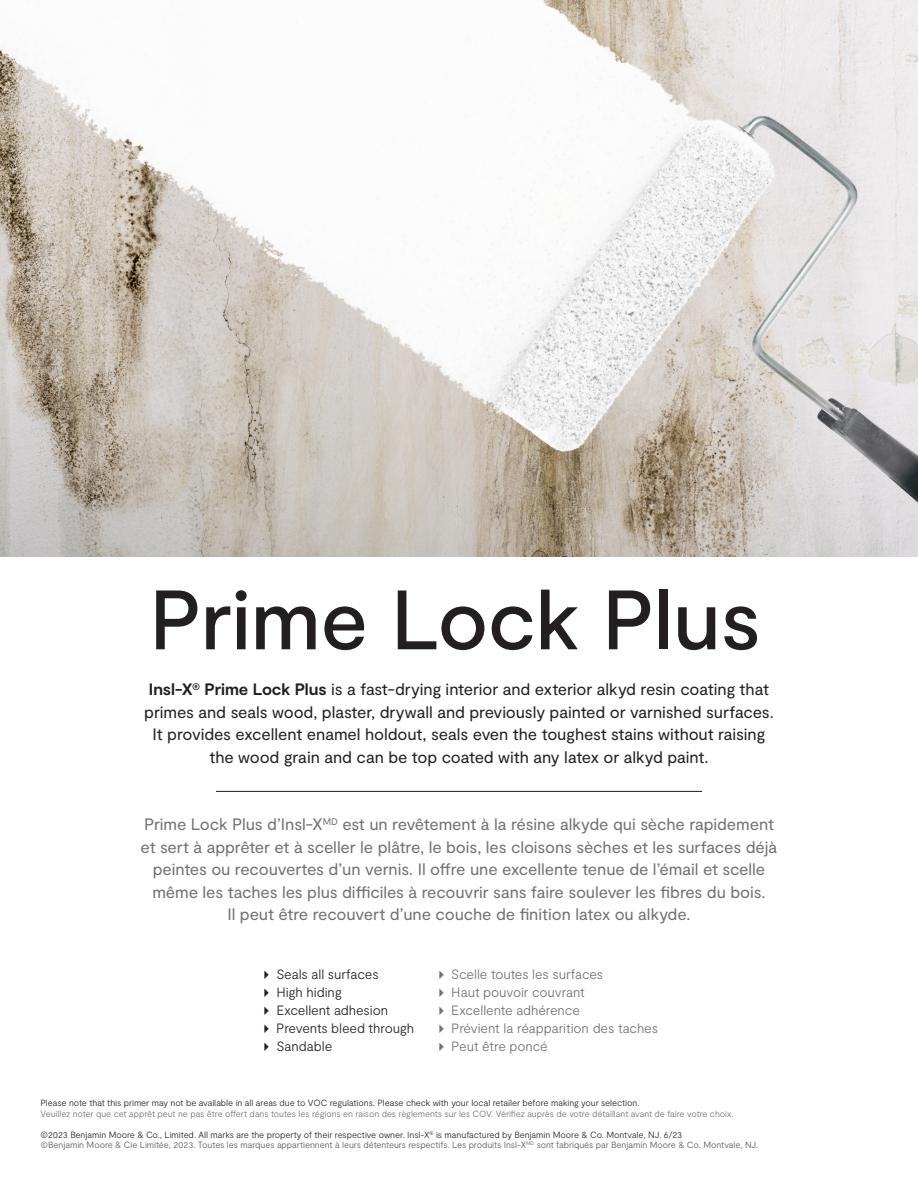
<style>
.page{position:relative;width:918px;height:1188px;background:#fff}
.page>*{position:absolute;margin:0;border:0;box-sizing:border-box;transform-origin:0 0}
.tagline_spanish{font:500 84px "Moderat";letter-spacing:-.005em;color:#231f20}
.body_type{font:16.5px/22.5px "Moderat";letter-spacing:-.005em;color:#717074;text-align:center}
.body_type-2{font:16.5px/22.5px "Moderat";letter-spacing:-.005em;color:#231f20;text-align:center}
.bulleted_copy{font:300 13.5px "Moderat";letter-spacing:-.01em;color:#717074}
.bulleted_copy-2{font:300 13.5px "Moderat";letter-spacing:-.01em;color:#231f20}
.t1{font:300 9px/10.5px "Moderat";letter-spacing:-.01em;color:#57585a}
.t2{font:300 9px "Moderat";letter-spacing:-.01em;color:#717074}
.t3{font:300 9px "Moderat";letter-spacing:-.01em;color:#231f20}
.s1{font-weight:700}
.s2{color:#231f20}
</style>
<div class="page">
<hr style="left:216px;top:791px;width:486px;height:1px;background:#231f20">
<img style="left:0;top:0;width:918px;height:557px">
<p class="tagline_spanish" style="left:149px;top:571px;width:613px">Prime Lock Plus</p>
<p class="body_type-2" style="left:144px;top:679px;width:631px"><span class="s1">Insl-X</span><sup>®</sup> <span class="s1">Prime Lock Plus</span> is a fast-drying interior and exterior alkyd resin coating that primes and seals wood, plaster, drywall and previously painted or varnished surfaces.<br>It provides excellent enamel holdout, seals even the toughest stains without raising the wood grain and can be top coated with any latex or alkyd paint.</p>
<p class="body_type" style="left:141px;top:814px;width:638px">Prime Lock Plus d’Insl-X<sup>MD</sup> est un revêtement à la résine alkyde qui sèche rapidement et sert à apprêter et à sceller le plâtre, le bois, les cloisons sèches et les surfaces déjà peintes ou recouvertes d’un vernis. Il offre une excellente tenue de l’émail et scelle même les taches les plus difficiles à recouvrir sans faire soulever les fibres du bois.<br>Il peut être recouvert d’une couche de finition latex ou alkyde.</p>
<p class="bulleted_copy-2" style="left:260px;top:967px;width:121px">✔ Seals all surfaces</p>
<p class="bulleted_copy-2" style="left:260px;top:985px;width:84px">✔ High hiding</p>
<p class="bulleted_copy-2" style="left:260px;top:1003px;width:130px">✔ Excellent adhesion</p>
<p class="bulleted_copy-2" style="left:260px;top:1021px;width:156px">✔ Prevents bleed through</p>
<p class="bulleted_copy-2" style="left:260px;top:1039px;width:74px">✔ Sandable</p>
<p class="bulleted_copy" style="left:435px;top:967px;width:170px">✔ Scelle toutes les surfaces</p>
<p class="bulleted_copy" style="left:435px;top:985px;width:152px">✔ Haut pouvoir couvrant</p>
<p class="bulleted_copy" style="left:435px;top:1003px;width:147px">✔ Excellente adhérence</p>
<p class="bulleted_copy" style="left:435px;top:1021px;width:225px">✔ Prévient la réapparition des taches</p>
<p class="bulleted_copy" style="left:435px;top:1039px;width:115px">✔ Peut être poncé</p>
<p class="t3" style="left:40px;top:1098px;width:601px">Please note that this primer may not be available in all areas due to VOC regulations. Please check with your local retailer before making your selection.</p>
<p class="t2" style="left:40px;top:1108px;width:695px">Veuillez noter que cet apprêt peut ne pas être offert dans toutes les régions en raison des règlements sur les COV. Vérifiez auprès de votre détaillant avant de faire votre choix.</p>
<p class="t1" style="left:40px;top:1130px;width:719px"><span class="s2">©2023 Benjamin Moore &amp; Co., Limited. All marks are the property of their respective owner. Insl-X</span><sup>®</sup> <span class="s2">is manufactured by Benjamin Moore &amp; Co. Montvale, NJ. 6/23<br></span>©Benjamin Moore &amp; Cie Limitée, 2023. Toutes les marques appartiennent à leurs détenteurs respectifs. Les produits Insl-X<sup>MD</sup> sont fabriqués par Benjamin Moore &amp; Co. Montvale, NJ.</p>
</div>
